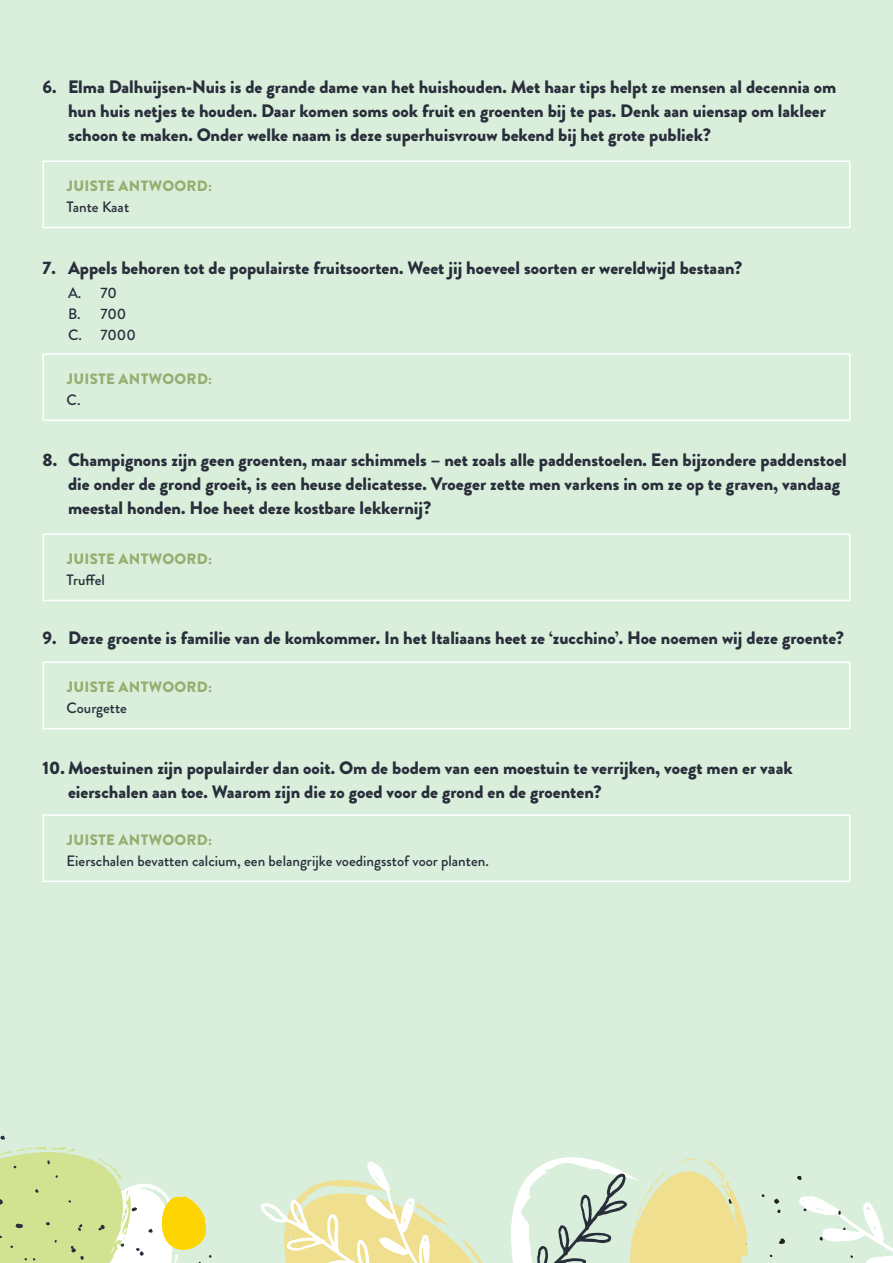
<style>
.page{position:relative;width:893px;height:1263px;background:#d9eedb}
.page>*{position:absolute;margin:0;border:0;box-sizing:border-box;transform-origin:0 0}
.t1{font:900 18px/24px "Brandon Grotesque";color:#292e3b}
.t2{font:500 15px/21px "Brandon Grotesque";color:#292e3b}
.t3{font:900 15px "Brandon Grotesque";letter-spacing:.02em;color:#95ae6f}
</style>
<div class="page">
<svg style="left:797px;top:1176px;width:5px;height:4px"></svg>
<svg style="left:774px;top:1199px;width:6px;height:14px"></svg>
<svg style="left:799px;top:1196px;width:94px;height:67px"></svg>
<svg style="left:779px;top:1238px;width:6px;height:6px"></svg>
<svg style="left:0;top:1136px;width:212px;height:127px"></svg>
<svg style="left:261px;top:1157px;width:488px;height:106px"></svg>
<div style="left:43px;top:160px;width:807px;height:68px;border:2px solid #fff"></div>
<div style="left:43px;top:533px;width:807px;height:68px;border:2px solid #fff"></div>
<div style="left:43px;top:661px;width:807px;height:68px;border:2px solid #fff"></div>
<div style="left:43px;top:814px;width:807px;height:68px;border:2px solid #fff"></div>
<div style="left:43px;top:353px;width:807px;height:68px;border:2px solid #fff"></div>
<p class="t1" style="left:68px;top:75px;width:770px;text-indent:-26px">6. Elma Dalhuijsen-Nuis is de grande dame van het huishouden. Met haar tips helpt ze mensen al decennia om hun huis netjes te houden. Daar komen soms ook fruit en groenten bij te pas. Denk aan uiensap om lakleer schoon te maken. Onder welke naam is deze superhuisvrouw bekend bij het grote publiek?</p>
<p class="t3" style="left:67px;top:175px;width:147px">JUISTE ANTWOORD:</p>
<p class="t2" style="left:67px;top:196px;width:64px">Tante Kaat</p>
<p class="t1" style="left:43px;top:256px;width:701px">7. Appels behoren tot de populairste fruitsoorten. Weet jij hoeveel soorten er wereldwijd bestaan?</p>
<p class="t2" style="left:68px;top:282px;width:69px">A. 70<br>B. 700<br>C. 7000</p>
<p class="t3" style="left:67px;top:368px;width:147px">JUISTE ANTWOORD:</p>
<p class="t2" style="left:67px;top:389px;width:15px">C.</p>
<p class="t1" style="left:68px;top:448px;width:780px;text-indent:-26px">8. Champignons zijn geen groenten, maar schimmels – net zoals alle paddenstoelen. Een bijzondere paddenstoel die onder de grond groeit, is een heuse delicatesse. Vroeger zette men varkens in om ze op te graven, vandaag meestal honden. Hoe heet deze kostbare lekkernij?</p>
<p class="t3" style="left:67px;top:548px;width:147px">JUISTE ANTWOORD:</p>
<p class="t2" style="left:67px;top:569px;width:40px">Truffel</p>
<p class="t1" style="left:43px;top:626px;width:803px">9. Deze groente is familie van de komkommer. In het Italiaans heet ze ‘zucchino’. Hoe noemen wij deze groente?</p>
<p class="t3" style="left:67px;top:676px;width:147px">JUISTE ANTWOORD:</p>
<p class="t2" style="left:67px;top:697px;width:62px">Courgette</p>
<p class="t1" style="left:68px;top:756px;width:726px;text-indent:-26px">10. Moestuinen zijn populairder dan ooit. Om de bodem van een moestuin te verrijken, voegt men er vaak eierschalen aan toe. Waarom zijn die zo goed voor de grond en de groenten?</p>
<p class="t3" style="left:67px;top:829px;width:147px">JUISTE ANTWOORD:</p>
<p class="t2" style="left:67px;top:850px;width:424px">Eierschalen bevatten calcium, een belangrijke voedingsstof voor planten.</p>
</div>
